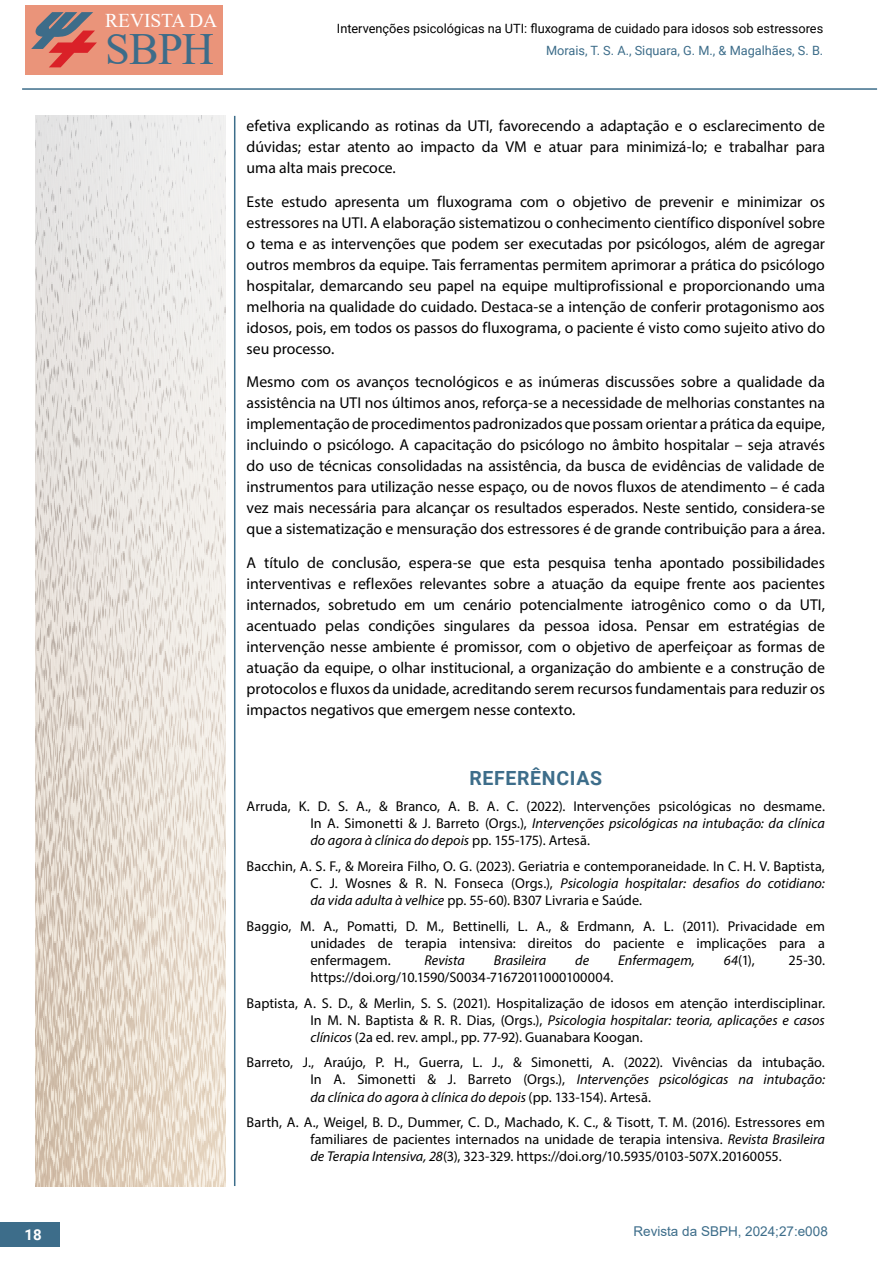
<style>
.page{position:relative;width:893px;height:1263px;background:#fff}
.page>*{position:absolute;margin:0;border:0;box-sizing:border-box;transform-origin:0 0}
.t1{font:44.55px "Times New Roman";color:#3d6c89}
.t2{font:700 19.5px "Roboto";letter-spacing:.035em;color:#3d6d8a}
.t3{font:19.5px "Times New Roman";letter-spacing:-.005em;color:#fff}
.t4{font:15.75px/21px "Myriad Pro";letter-spacing:-.005em;color:#000;text-align:justify}
.t5{font:700 15px "Roboto";color:#fff}
.t6{font:14.25px/17.1px "Myriad Pro";color:#000;text-align:justify}
.t7{font:italic 14.25px "Myriad Pro";color:#000}
.t8{font:13.5px "Arial";color:#3d6d8a}
.t9{font:12.75px "Roboto";color:#000}
.t10{font:12.75px "Roboto";color:#3d6d8a}
.s1{font-style:italic}
</style>
<div class="page">
<hr style="left:234px;top:116px;width:1px;height:1070px;background:#3c6d8a">
<div style="left:26px;top:6px;width:197px;height:69px;background:#ea947a"></div>
<svg style="left:31px;top:12px;width:66px;height:55px"></svg>
<div style="left:0;top:1222px;width:59px;height:25px;background:#3d6d8a"></div>
<hr style="left:22px;top:88px;width:855px;height:2px;background:#3c6d8a">
<img style="left:35px;top:116px;width:191px;height:1070px">
<p class="t3" style="left:105px;top:6px;width:114px">REVISTA DA</p>
<h1 class="t1" style="left:105px;top:18px;width:110px">SBPH</h1>
<p class="t9" style="left:337px;top:19px;width:488px">Intervenções psicológicas na UTI: fluxograma de cuidado para idosos sob estressores</p>
<p class="t10" style="left:546px;top:41px;width:279px">Morais, T. S. A., Siquara, G. M., &amp; Magalhães, S. B.</p>
<p class="t4" style="left:247px;top:115px;width:580px">efetiva explicando as rotinas da UTI, favorecendo a adaptação e o esclarecimento de dúvidas; estar atento ao impacto da VM e atuar para minimizá-lo; e trabalhar para uma alta mais precoce.</p>
<p class="t4" style="left:247px;top:191px;width:580px">Este estudo apresenta um fluxograma com o objetivo de prevenir e minimizar os estressores na UTI. A elaboração sistematizou o conhecimento científico disponível sobre o tema e as intervenções que podem ser executadas por psicólogos, além de agregar outros membros da equipe. Tais ferramentas permitem aprimorar a prática do psicólogo hospitalar, demarcando seu papel na equipe multiprofissional e proporcionando uma melhoria na qualidade do cuidado. Destaca-se a intenção de conferir protagonismo aos idosos, pois, em todos os passos do fluxograma, o paciente é visto como sujeito ativo do seu processo.</p>
<p class="t4" style="left:247px;top:371px;width:580px">Mesmo com os avanços tecnológicos e as inúmeras discussões sobre a qualidade da assistência na UTI nos últimos anos, reforça-se a necessidade de melhorias constantes na implementação de procedimentos padronizados que possam orientar a prática da equipe, incluindo o psicólogo. A capacitação do psicólogo no âmbito hospitalar – seja através do uso de técnicas consolidadas na assistência, da busca de evidências de validade de instrumentos para utilização nesse espaço, ou de novos fluxos de atendimento – é cada vez mais necessária para alcançar os resultados esperados. Neste sentido, considera-se que a sistematização e mensuração dos estressores é de grande contribuição para a área.</p>
<p class="t4" style="left:247px;top:552px;width:580px">A título de conclusão, espera-se que esta pesquisa tenha apontado possibilidades interventivas e reflexões relevantes sobre a atuação da equipe frente aos pacientes internados, sobretudo em um cenário potencialmente iatrogênico como o da UTI, acentuado pelas condições singulares da pessoa idosa. Pensar em estratégias de intervenção nesse ambiente é promissor, com o objetivo de aperfeiçoar as formas de atuação da equipe, o olhar institucional, a organização do ambiente e a construção de protocolos e fluxos da unidade, acreditando serem recursos fundamentais para reduzir os impactos negativos que emergem nesse contexto.</p>
<p class="t2" style="left:469px;top:765px;width:134px">REFERÊNCIAS</p>
<p class="t6" style="left:310px;top:797px;width:516px;text-indent:-64px">Arruda, K. D. S. A., &amp; Branco, A. B. A. C. (2022). Intervenções psicológicas no desmame.<br>In A. Simonetti &amp; J. Barreto (Orgs.), <span class="s1">Intervenções psicológicas na intubação: da clínica do agora à clínica do depois</span> pp. 155-175). Artesã.</p>
<p class="t6" style="left:310px;top:857px;width:516px;text-indent:-64px">Bacchin, A. S. F., &amp; Moreira Filho, O. G. (2023). Geriatria e contemporaneidade. In C. H. V. Baptista, C. J. Wosnes &amp; R. N. Fonseca (Orgs.), <span class="s1">Psicologia hospitalar: desafios do cotidiano: da vida adulta à velhice</span> pp. 55-60). B307 Livraria e Saúde.</p>
<p class="t6" style="left:310px;top:917px;width:516px;text-indent:-64px">Baggio, M. A., Pomatti, D. M., Bettinelli, L. A., &amp; Erdmann, A. L. (2011). Privacidade em unidades de terapia intensiva: direitos do paciente e implicações para a enfermagem.</p>
<p class="t7" style="left:424px;top:951px;width:42px">Revista</p>
<p class="t7" style="left:494px;top:951px;width:54px">Brasileira</p>
<p class="t7" style="left:575px;top:951px;width:15px">de</p>
<p class="t7" style="left:618px;top:951px;width:78px">Enfermagem,</p>
<p class="t6" style="left:724px;top:951px;width:32px"><span class="s1">64</span>(1),</p>
<p class="t6" style="left:788px;top:951px;width:38px">25-30.</p>
<p class="t6" style="left:247px;top:964px;width:580px;line-height:25.7px;text-indent:64px">https://doi.org/10.1590/S0034-71672011000100004.<br>Baptista, A. S. D., &amp; Merlin, S. S. (2021). Hospitalização de idosos em atenção interdisciplinar.</p>
<p class="t6" style="left:310px;top:1011px;width:516px">In M. N. Baptista &amp; R. R. Dias, (Orgs.), <span class="s1">Psicologia hospitalar: teoria, aplicações e casos clínicos</span> (2a ed. rev. ampl., pp. 77-92). Guanabara Koogan.</p>
<p class="t6" style="left:310px;top:1054px;width:516px;text-indent:-64px">Barreto, J., Araújo, P. H., Guerra, L. J., &amp; Simonetti, A. (2022). Vivências da intubação.<br>In A. Simonetti &amp; J. Barreto (Orgs.), <span class="s1">Intervenções psicológicas na intubação: da clínica do agora à clínica do depois</span> (pp. 133-154). Artesã.</p>
<p class="t6" style="left:310px;top:1113px;width:516px;text-indent:-64px">Barth, A. A., Weigel, B. D., Dummer, C. D., Machado, K. C., &amp; Tisott, T. M. (2016). Estressores em familiares de pacientes internados na unidade de terapia intensiva. <span class="s1">Revista Brasileira de Terapia Intensiva, 28</span>(3), 323-329. https://doi.org/10.5935/0103-507X.20160055.</p>
<p class="t5" style="left:25px;top:1224px;width:19px">18</p>
<p class="t8" style="left:633px;top:1222px;width:196px">Revista da SBPH, 2024;27:e008</p>
</div>
